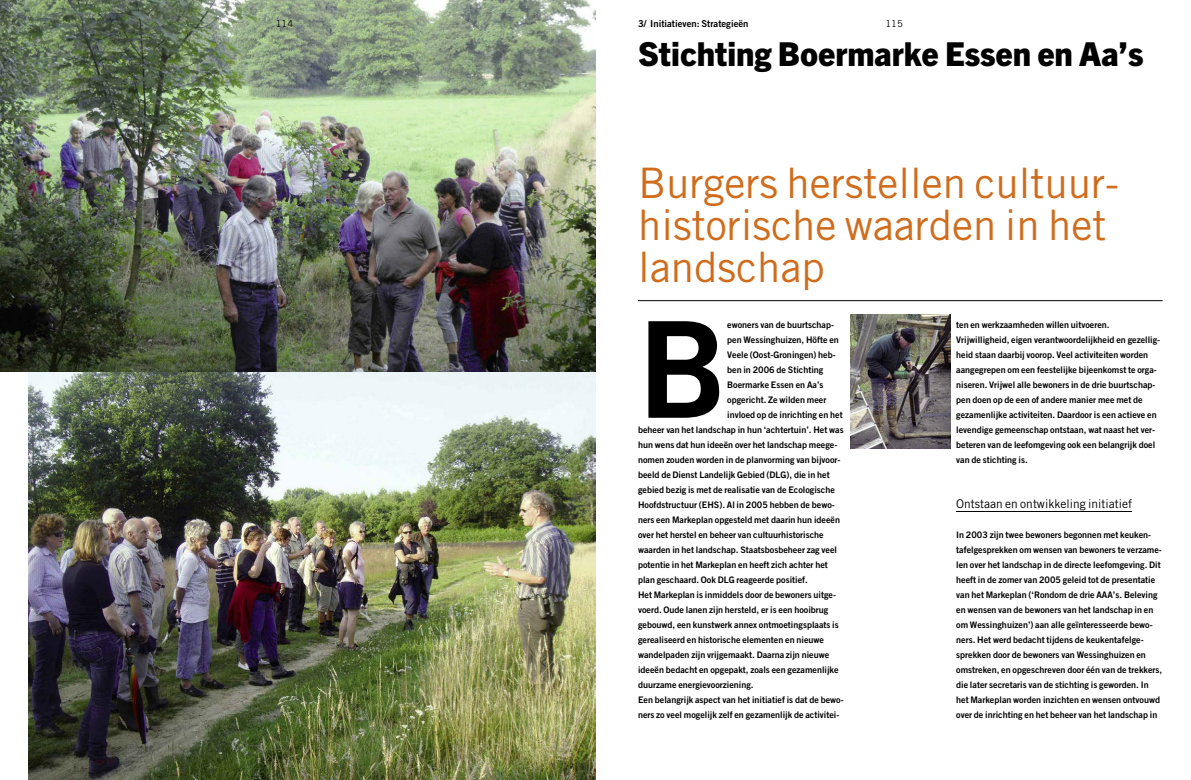
<style>
.page{position:relative;width:1191px;height:780px;background:#fff}
.page>*{position:absolute;margin:0;border:0;box-sizing:border-box;transform-origin:0 0}
.t1{font:133.7px "Trade Gothic LT Std Bd 2";color:#000}
.t2{font:42px/42px "Trade Gothic LT Std";color:#d06c1b}
.t3{font:800 33px "Trade Gothic Next LT Pro";color:#000}
.t4{font:12px "Trade Gothic LT Std";color:#000}
.t5{font:9.5px "Trade Gothic LT Std Bd 2";color:#000}
.t6{font:9.5px "Trade Gothic LT Std";color:#000}
.t7{font:9px/15px "Trade Gothic LT Std Bd 2";color:#000}
</style>
<div class="page">
<img style="left:28px;top:371px;width:567px;height:409px">
<img style="left:0;top:0;width:595px;height:371px">
<img style="left:850px;top:315px;width:100px;height:133px">
<hr style="left:956px;top:511px;width:176px;height:1px;background:#000">
<hr style="left:638px;top:300px;width:524px;height:1px;background:#000">
<p class="t6" style="left:276px;top:20px;width:19px">114</p>
<p class="t5" style="left:638px;top:20px;width:112px">3/ Initiatieven: Strategieën</p>
<p class="t6" style="left:885px;top:20px;width:19px">115</p>
<h3 class="t3" style="left:638px;top:43px;width:507px">Stichting Boermarke Essen en Aa’s</h3>
<h2 class="t2" style="left:638px;top:165px;width:483px">Burgers herstellen cultuur&shy;historische waarden in het landschap</h2>
<h1 class="t1" style="left:638px;top:321px;width:91px">B</h1>
<p class="t7" style="left:727px;top:318px;width:108px">ewoners van de buurtschap-</p>
<p class="t7" style="left:727px;top:333px;width:113px">pen Wessinghuizen, Höfte en</p>
<p class="t7" style="left:727px;top:348px;width:110px">Veele (Oost-Groningen) heb-</p>
<p class="t7" style="left:727px;top:363px;width:98px">ben in 2006 de Stichting</p>
<p class="t7" style="left:727px;top:378px;width:98px">Boermarke Essen en Aa’s</p>
<p class="t7" style="left:727px;top:393px;width:101px">opgericht. Ze wilden meer</p>
<p class="t7" style="left:727px;top:408px;width:117px">invloed op de inrichting en het</p>
<p class="t7" style="left:638px;top:423px;width:207px">beheer van het landschap in hun ‘achtertuin’. Het was</p>
<p class="t7" style="left:638px;top:438px;width:201px">hun wens dat hun ideeën over het landschap meege-</p>
<p class="t7" style="left:638px;top:453px;width:204px">nomen zouden worden in de planvorming van bijvoor-</p>
<p class="t7" style="left:638px;top:468px;width:193px">beeld de Dienst Landelijk Gebied (DLG), die in het</p>
<p class="t7" style="left:638px;top:483px;width:198px">gebied bezig is met de realisatie van de Ecologische</p>
<p class="t7" style="left:638px;top:498px;width:198px">Hoofdstructuur (EHS). Al in 2005 hebben de bewo-</p>
<p class="t7" style="left:638px;top:513px;width:204px">ners een Markeplan opgesteld met daarin hun ideeën</p>
<p class="t7" style="left:638px;top:528px;width:187px">over het herstel en beheer van cultuurhistorische</p>
<p class="t7" style="left:638px;top:543px;width:200px">waarden in het landschap. Staatsbosbeheer zag veel</p>
<p class="t7" style="left:638px;top:558px;width:191px">potentie in het Markeplan en heeft zich achter het</p>
<p class="t7" style="left:638px;top:573px;width:171px">plan geschaard. Ook DLG reageerde positief.</p>
<p class="t7" style="left:638px;top:588px;width:200px">Het Markeplan is inmiddels door de bewoners uitge-</p>
<p class="t7" style="left:638px;top:603px;width:192px">voerd. Oude lanen zijn hersteld, er is een hooibrug</p>
<p class="t7" style="left:638px;top:618px;width:202px">gebouwd, een kunstwerk annex ontmoetingsplaats is</p>
<p class="t7" style="left:638px;top:633px;width:187px">gerealiseerd en historische elementen en nieuwe</p>
<p class="t7" style="left:638px;top:648px;width:193px">wandelpaden zijn vrijgemaakt. Daarna zijn nieuwe</p>
<p class="t7" style="left:638px;top:663px;width:202px">ideeën bedacht en opgepakt, zoals een gezamenlijke</p>
<p class="t7" style="left:638px;top:678px;width:117px">duurzame energievoorziening.</p>
<p class="t7" style="left:638px;top:693px;width:207px">Een belangrijk aspect van het initiatief is dat de bewo-</p>
<p class="t7" style="left:638px;top:708px;width:203px">ners zo veel mogelijk zelf en gezamenlijk de activitei-</p>
<p class="t7" style="left:956px;top:318px;width:205px">ten en werkzaamheden willen uitvoeren.<br>Vrijwilligheid, eigen verantwoordelijkheid en gezellig&shy;heid staan daarbij voorop. Veel activiteiten worden aangegrepen om een feestelijke bijeenkomst te orga&shy;niseren. Vrijwel alle bewoners in de drie buurtschap&shy;pen doen op de een of andere manier mee met de gezamenlijke activiteiten. Daardoor is een actieve en levendige gemeenschap ontstaan, wat naast het ver&shy;beteren van de leefomgeving ook een belangrijk doel van de stichting is.</p>
<h3 class="t4" style="left:956px;top:499px;width:177px">Ontstaan en ontwikkeling initiatief</h3>
<p class="t7" style="left:956px;top:528px;width:207px">In 2003 zijn twee bewoners begonnen met keuken - tafelgesprekken om wensen van bewoners te verzame&shy;len over het landschap in de directe leefomgeving. Dit heeft in de zomer van 2005 geleid tot de presentatie van het Markeplan (‘Rondom de drie AAA’s. Beleving en wensen van de bewoners van het landschap in en om Wessinghuizen’) aan alle geïnteresseerde bewo&shy;ners. Het werd bedacht tijdens de keukentafelge&shy;sprekken door de bewoners van Wessinghuizen en omstreken, en opgeschreven door één van de trekkers, die later secretaris van de stichting is geworden. In het Markeplan worden inzichten en wensen ontvouwd over de inrichting en het beheer van het landschap in</p>
</div>
